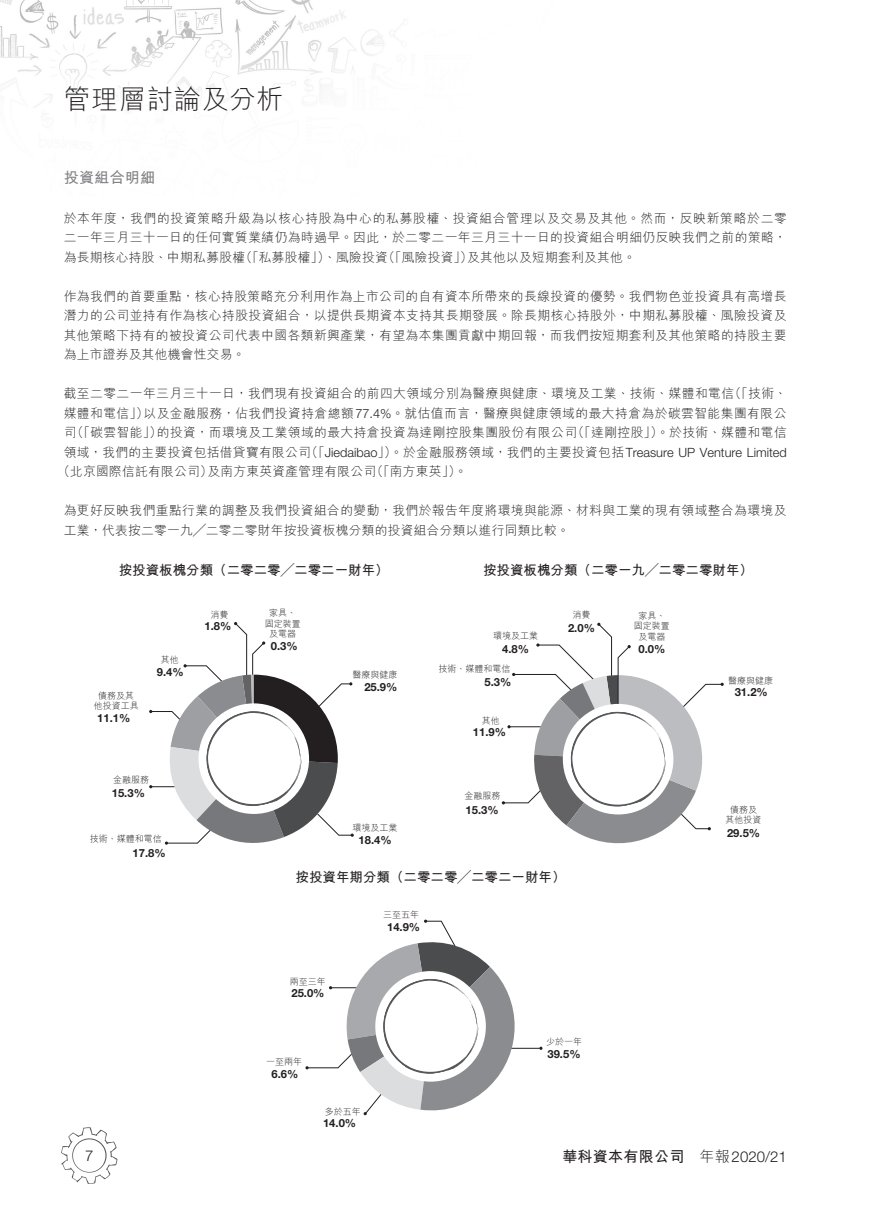
<style>
.page{position:relative;width:893px;height:1212px;background:#fff}
.page>*{position:absolute;margin:0;border:0;box-sizing:border-box;transform-origin:0 0}
.t1{font:300 27px "M Hei HK";letter-spacing:.02em;color:#231f20}
.t2{font:300 15px "Helvetica Neue LT Std";color:#231f20}
.t3{font:700 15px "M Hei HK";letter-spacing:.02em;color:#231f20}
._02_H2{font:700 15px "M Hei HK";letter-spacing:.02em;color:#808285}
.t4{font:700 13.5px "M Hei HK";color:#231f20}
._00_txt{font:300 12.75px/19.5px "M Hei HK";letter-spacing:.035em;color:#231f20}
._00_txt-2{font:300 12.75px "Helvetica Neue LT Std";color:#231f20}
._00_txt-3{font:300 12.75px "M Hei HK";letter-spacing:.055em;color:#231f20}
.t5{font:700 11.25px "Helvetica Neue LT Std";color:#231f20}
.t6{font:300 9px/10.5px "M Hei HK";color:#231f20;text-align:center}
.s1{font-family:"Helvetica Neue LT Std"}
.s2{font-family:"M Hei HK"}
</style>
<div class="page">
<img style="left:0;top:0;width:395px;height:107px">
<svg style="left:61px;top:1127px;width:56px;height:57px"></svg>
<svg style="left:149px;top:622px;width:205px;height:223px"></svg>
<svg style="left:502px;top:623px;width:222px;height:221px"></svg>
<hr style="left:502px;top:1048px;width:38px;height:1px;background:#231f20">
<svg style="left:305px;top:919px;width:218px;height:196px"></svg>
<p class="t1" style="left:64px;top:85px;width:221px">管理層討論及分析</p>
<p class="_02_H2" style="left:64px;top:167px;width:93px">投資組合明細</p>
<p class="_00_txt-3" style="left:64px;top:211px;width:725px">於本年度，我們的投資策略升級為以核心持股為中心的私募股權、投資組合管理以及交易及其他。然而，反映新策略於二零</p>
<p class="_00_txt" style="left:64px;top:227px;width:724px">二一年三月三十一日的任何實質業績仍為時過早。因此，於二零二一年三月三十一日的投資組合明細仍反映我們之前的策略，</p>
<p class="_00_txt" style="left:467px;top:247px;width:170px">及其他以及短期套利及其他。</p>
<p class="_00_txt" style="left:240px;top:247px;width:150px">（「私募股權」）、風險投資</p>
<p class="_00_txt" style="left:383px;top:247px;width:92px">（「風險投資」）</p>
<p class="_00_txt" style="left:64px;top:247px;width:183px">為長期核心持股、中期私募股權</p>
<p class="_00_txt" style="left:64px;top:286px;width:724px;text-align:justify">作為我們的首要重點，核心持股策略充分利用作為上市公司的自有資本所帶來的長線投資的優勢。我們物色並投資具有高增長潛力的公司並持有作為核心持股投資組合，以提供長期資本支持其長期發展。除長期核心持股外，中期私募股權、風險投資及其他策略下持有的被投資公司代表中國各類新興產業，有望為本集團貢獻中期回報，而我們按短期套利及其他策略的持股主要為上市證券及其他機會性交易。</p>
<p class="_00_txt" style="left:729px;top:383px;width:60px">（「技術、</p>
<p class="_00_txt" style="left:144px;top:383px;width:644px;text-indent:-80px">截至二零二一年三月三十一日，我們現有投資組合的前四大領域分別為醫療與健康、環境及工業、技術、媒體和電信<br>以及金融服務，佔我們投資持倉總額<span class="s1">77.4%</span>。就估值而言，醫療與健康領域的最大持倉為於碳雲智能集團有限公</p>
<p class="_00_txt" style="left:64px;top:403px;width:86px">媒體和電信」）</p>
<p class="_00_txt" style="left:71px;top:422px;width:92px">（「碳雲智能」）</p>
<p class="_00_txt" style="left:572px;top:422px;width:216px">（「達剛控股」）。於技術、媒體和電信</p>
<p class="_00_txt" style="left:157px;top:422px;width:422px">的投資，而環境及工業領域的最大持倉投資為達剛控股集團股份有限公司</p>
<p class="_00_txt" style="left:64px;top:422px;width:14px">司</p>
<p class="_00_txt" style="left:64px;top:442px;width:249px">領域，我們的主要投資包括借貸寶有限公司</p>
<p class="_00_txt-2" style="left:306px;top:444px;width:483px"><span class="s2">（「</span>Jiedaibao<span class="s2">」）。於金融服務領域，我們的主要投資包括</span>Treasure UP Venture Limited</p>
<p class="_00_txt" style="left:57px;top:461px;width:157px">（北京國際信託有限公司）</p>
<p class="_00_txt" style="left:64px;top:500px;width:724px">為更好反映我們重點行業的調整及我們投資組合的變動，我們於報告年度將環境與能源、材料與工業的現有領域整合為環境及工業，代表按二零一九╱二零二零財年按投資板槐分類的投資組合分類以進行同類比較。</p>
<p class="_00_txt" style="left:371px;top:461px;width:98px">（「南方東英 。(「</p>
<p class="_00_txt" style="left:207px;top:461px;width:170px">及南方東英資產管理有限公司</p>
<p class="t4" style="left:119px;top:560px;width:271px">按投資板槐分類（二零二零╱二零二一財年(</p>
<p class="t4" style="left:483px;top:560px;width:271px">按投資板槐分類（二零一九╱二零二零財年(</p>
<p class="t6" style="left:94px;top:690px;width:46px">債務及其他投資工具</p>
<p class="t6" style="left:161px;top:654px;width:19px">其他</p>
<p class="t5" style="left:157px;top:665px;width:28px">9.4%</p>
<p class="t6" style="left:210px;top:609px;width:19px">消費</p>
<p class="t5" style="left:204px;top:619px;width:28px">1.8%</p>
<p class="t6" style="left:265px;top:607px;width:37px">家具、固定裝置及電器</p>
<p class="t5" style="left:271px;top:639px;width:28px">0.3%</p>
<p class="t6" style="left:353px;top:670px;width:46px">醫療與健康</p>
<p class="t5" style="left:364px;top:680px;width:35px">25.9%</p>
<p class="t6" style="left:493px;top:630px;width:46px">環境及工業</p>
<p class="t5" style="left:502px;top:642px;width:28px">4.8%</p>
<p class="t6" style="left:439px;top:664px;width:73px">技術、媒體和電信</p>
<p class="t5" style="left:485px;top:675px;width:28px">5.3%</p>
<p class="t6" style="left:572px;top:609px;width:19px">消費</p>
<p class="t5" style="left:568px;top:621px;width:28px">2.0%</p>
<p class="t6" style="left:634px;top:610px;width:37px">家具、固定裝置及電器</p>
<p class="t5" style="left:638px;top:642px;width:28px">0.0%</p>
<p class="t6" style="left:728px;top:675px;width:46px">醫療與健康</p>
<p class="t5" style="left:735px;top:685px;width:35px">31.2%</p>
<p class="t5" style="left:97px;top:711px;width:35px">11.1%</p>
<p class="t6" style="left:482px;top:715px;width:19px">其他</p>
<p class="t5" style="left:473px;top:725px;width:35px">11.9%</p>
<p class="t6" style="left:113px;top:775px;width:37px">金融服務</p>
<p class="t5" style="left:112px;top:786px;width:35px">15.3%</p>
<p class="t6" style="left:464px;top:790px;width:37px">金融服務</p>
<p class="t6" style="left:90px;top:833px;width:73px">技術、媒體和電信</p>
<p class="t6" style="left:353px;top:822px;width:46px">環境及工業</p>
<p class="t5" style="left:358px;top:833px;width:35px">18.4%</p>
<p class="t5" style="left:466px;top:803px;width:35px">15.3%</p>
<p class="t6" style="left:726px;top:804px;width:37px">債務及其他投資</p>
<p class="t5" style="left:727px;top:826px;width:35px">29.5%</p>
<p class="t5" style="left:133px;top:846px;width:35px">17.8%</p>
<p class="t4" style="left:296px;top:867px;width:271px">按投資年期分類（二零二零╱二零二一財年(</p>
<p class="t6" style="left:383px;top:909px;width:37px">三至五年</p>
<p class="t2" style="left:85px;top:1146px;width:10px">7</p>
<p class="t6" style="left:290px;top:976px;width:37px">兩至三年</p>
<p class="t5" style="left:291px;top:986px;width:35px">25.0%</p>
<p class="t6" style="left:266px;top:1057px;width:37px">一至兩年</p>
<p class="t5" style="left:272px;top:1067px;width:28px">6.6%</p>
<p class="t6" style="left:325px;top:1106px;width:38px">多於五年</p>
<p class="t5" style="left:323px;top:1116px;width:35px">14.0%</p>
<p class="t5" style="left:387px;top:920px;width:35px">14.9%</p>
<p class="t6" style="left:546px;top:1036px;width:37px">少於一年</p>
<p class="t5" style="left:547px;top:1047px;width:35px">39.5%</p>
<p class="t3" style="left:562px;top:1145px;width:124px">華科資本有限公司</p>
<p class="t2" style="left:699px;top:1147px;width:89px"><span class="s2">年報</span> 2020/21</p>
</div>
